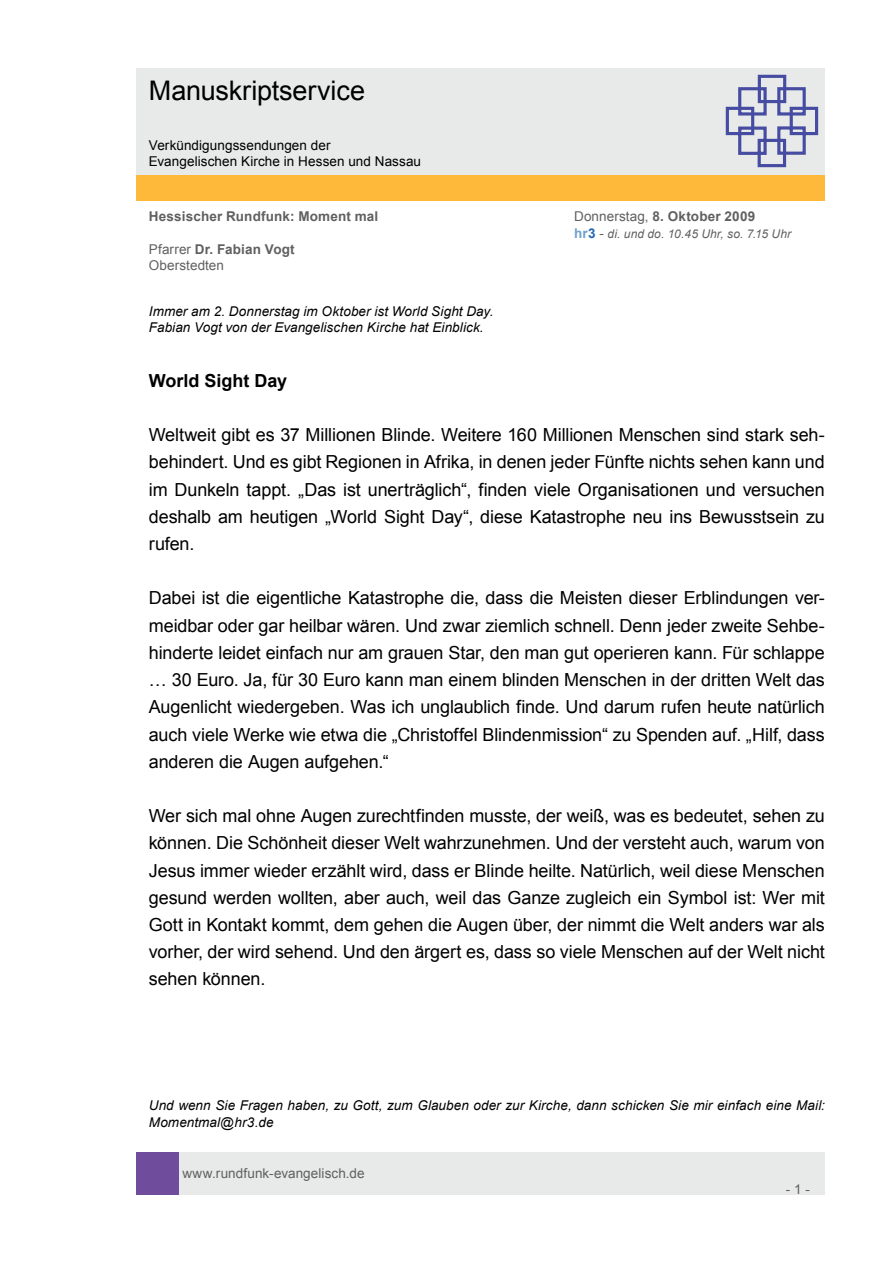
<style>
.page{position:relative;width:893px;height:1263px;background:#fff}
.page>*{position:absolute;margin:0;border:0;box-sizing:border-box;transform-origin:0 0}
.t1{font:27px "Arial";letter-spacing:-.005em;color:#000}
.t2{font:18px/27.2px "Arial";letter-spacing:-.005em;color:#000;text-align:justify}
.t3{font:700 18px "Arial";color:#000}
.t4{font:italic 13.5px/16.2px "Arial";letter-spacing:.005em;color:#000}
.t5{font:13.5px/16.2px "Arial";letter-spacing:.005em;color:#606060}
.t6{font:13.5px/16.2px "Arial";letter-spacing:.005em;color:#000}
.t7{font:700 13.5px "Arial";letter-spacing:.015em;color:#606060}
.t8{font:italic 12px "Arial";letter-spacing:.01em;color:#606060}
.s1{font-weight:400}
.s2{font-weight:700;font-style:normal;font-size:13.5px;color:#71a0cc}
.s3{font-weight:700;font-style:normal;font-size:13.5px;color:#2369b2}
.s4{font-style:normal;font-size:13.5px}
.s5{font-weight:700}
</style>
<div class="page">
<div style="left:179px;top:1152px;width:646px;height:43px;background:#e8e9e9"></div>
<div style="left:136px;top:1152px;width:43px;height:43px;background:#704c9c"></div>
<div style="left:136px;top:175px;width:689px;height:26px;background:#ffb93a"></div>
<div style="left:136px;top:68px;width:689px;height:106px;background:#e8e9e9"></div>
<svg style="left:725px;top:74px;width:94px;height:94px"></svg>
<h1 class="t1" style="left:149px;top:73px;width:218px">Manuskriptservice</h1>
<p class="t6" style="left:149px;top:137px;width:274px">Verkündigungssendungen der<br>Evangelischen Kirche in Hessen und Nassau</p>
<p class="t7" style="left:149px;top:208px;width:231px">Hessischer Rundfunk: Moment mal</p>
<p class="t7" style="left:574px;top:208px;width:183px"><span class="s1">Donnerstag,</span> 8. Oktober 2009</p>
<p class="t8" style="left:574px;top:226px;width:219px"><span class="s2">hr</span><span class="s3">3</span> <span class="s4">-</span> di. und do. 10.45 Uhr, so. 7.15 Uhr</p>
<p class="t5" style="left:149px;top:241px;width:147px">Pfarrer <span class="s5">Dr. Fabian Vogt<br></span>Oberstedten</p>
<p class="t4" style="left:149px;top:303px;width:346px">Immer am 2. Donnerstag im Oktober ist World Sight Day.<br>Fabian Vogt von der Evangelischen Kirche hat Einblick.</p>
<p class="t3" style="left:149px;top:368px;width:140px">World Sight Day</p>
<p class="t2" style="left:149px;top:421px;width:678px">Weltweit gibt es 37 Millionen Blinde. Weitere 160 Millionen Menschen sind stark seh&shy;behindert. Und es gibt Regionen in Afrika, in denen jeder Fünfte nichts sehen kann und im Dunkeln tappt. „Das ist unerträglich“, finden viele Organisationen und versuchen deshalb am heutigen „World Sight Day“, diese Katastrophe neu ins Bewusstsein zu rufen.</p>
<p class="t2" style="left:149px;top:585px;width:678px">Dabei ist die eigentliche Katastrophe die, dass die Meisten dieser Erblindungen ver&shy;meidbar oder gar heilbar wären. Und zwar ziemlich schnell. Denn jeder zweite Sehbe&shy;hinderte leidet einfach nur am grauen Star, den man gut operieren kann. Für schlappe … 30 Euro. Ja, für 30 Euro kann man einem blinden Menschen in der dritten Welt das Augenlicht wiedergeben. Was ich unglaublich finde. Und darum rufen heute natürlich auch viele Werke wie etwa die „Christoffel Blindenmission“ zu Spenden auf. „Hilf, dass anderen die Augen aufgehen.“</p>
<p class="t2" style="left:149px;top:802px;width:678px">Wer sich mal ohne Augen zurechtfinden musste, der weiß, was es bedeutet, sehen zu können. Die Schönheit dieser Welt wahrzunehmen. Und der versteht auch, warum von Jesus immer wieder erzählt wird, dass er Blinde heilte. Natürlich, weil diese Menschen gesund werden wollten, aber auch, weil das Ganze zugleich ein Symbol ist: Wer mit Gott in Kontakt kommt, dem gehen die Augen über, der nimmt die Welt anders war als vorher, der wird sehend. Und den ärgert es, dass so viele Menschen auf der Welt nicht sehen können.</p>
<p class="t4" style="left:149px;top:1098px;width:677px">Und wenn Sie Fragen haben, zu Gott, zum Glauben oder zur Kirche, dann schicken Sie mir einfach eine Mail:<br>Momentmal@hr3.de</p>
<p class="t5" style="left:182px;top:1165px;width:184px">www.rundfunk-evangelisch.de</p>
<p class="t5" style="left:786px;top:1181px;width:26px">- 1 -</p>
</div>
